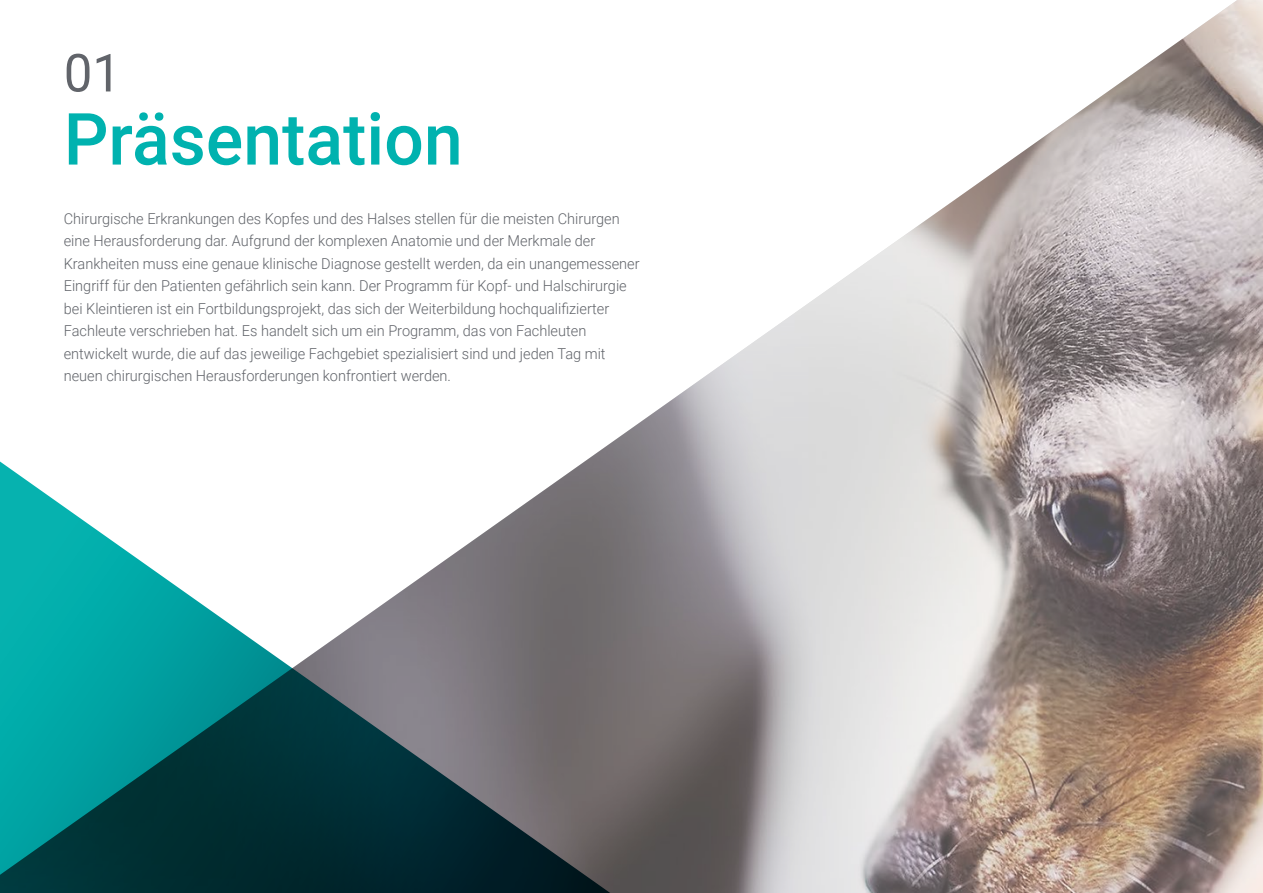
<style>
.page{position:relative;width:1263px;height:893px;background:#fff}
.page>*{position:absolute;margin:0;border:0;box-sizing:border-box;transform-origin:0 0}
.t1{font:500 72px "Roboto";color:#00b2af}
.t2{font:52.5px "Roboto";color:#61646a}
.t3{font:300 15px/22.5px "Roboto";color:#61646a}
</style>
<div class="page">
<img style="left:606px;top:0;width:657px;height:893px">
<svg style="left:0;top:446px;width:640px;height:447px"></svg>
<h2 class="t2" style="left:64px;top:36px;width:59px">01</h2>
<h1 class="t1" style="left:64px;top:89px;width:400px">Präsentation</h1>
<p class="t3" style="left:64px;top:207px;width:577px">Chirurgische Erkrankungen des Kopfes und des Halses stellen für die meisten Chirurgen eine Herausforderung dar. Aufgrund der komplexen Anatomie und der Merkmale der Krankheiten muss eine genaue klinische Diagnose gestellt werden, da ein unangemessener Eingriff für den Patienten gefährlich sein kann. Der Programm für Kopf- und Halschirurgie bei Kleintieren ist ein Fortbildungsprojekt, das sich der Weiterbildung hochqualifizierter Fachleute verschrieben hat. Es handelt sich um ein Programm, das von Fachleuten entwickelt wurde, die auf das jeweilige Fachgebiet spezialisiert sind und jeden Tag mit neuen chirurgischen Herausforderungen konfrontiert werden.</p>
</div>
